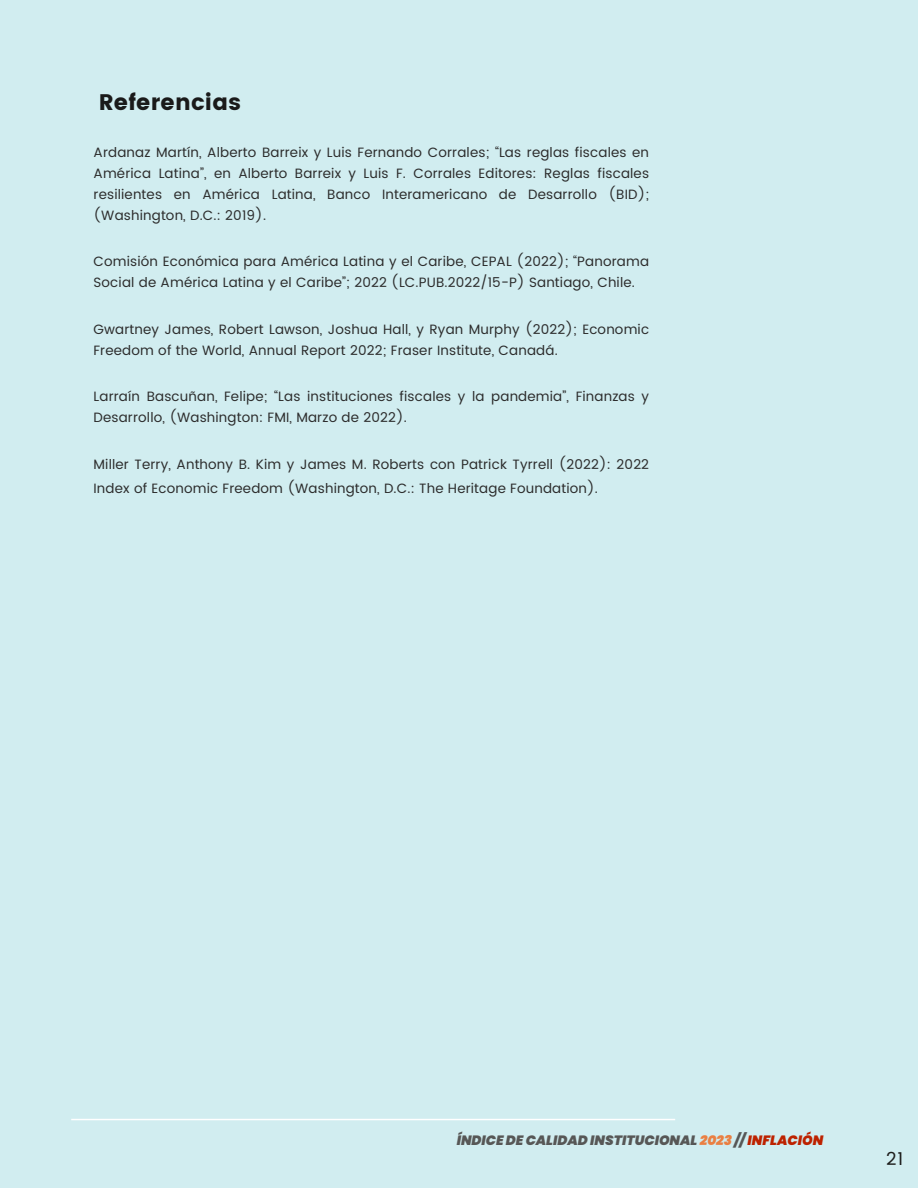
<style>
.page{position:relative;width:918px;height:1188px;background:#d1edf0}
.page>*{position:absolute;margin:0;border:0;box-sizing:border-box;transform-origin:0 0}
.t1{font:22.5px "Poppins";letter-spacing:.01em;color:#1a1a1a}
.t2{font:18px "Poppins";color:#1d1d1b}
.t3{font:13.5px/21px "Poppins";letter-spacing:.01em;color:#2c2c2c}
.t4{font:italic 900 13.5px "Poppins";color:#575756}
.s1{color:#ea7f42}
.s2{color:#bd2200}
</style>
<div class="page">
<hr style="left:71px;top:1119px;width:604px;height:1px;background:#fff">
<h1 class="t1" style="left:99px;top:89px;width:144px">Referencias</h1>
<p class="t3" style="left:94px;top:142px;width:557px;text-align:justify">Ardanaz Martín, Alberto Barreix y Luis Fernando Corrales; “Las reglas fiscales en América Latina”, en Alberto Barreix y Luis F. Corrales Editores: Reglas fiscales resilientes en América Latina, Banco Interamericano de Desarrollo (BID); (Washington, D.C.: 2019).</p>
<p class="t3" style="left:94px;top:251px;width:557px">Comisión Económica para América Latina y el Caribe, CEPAL (2022); “Panorama<br>Social de América Latina y el Caribe”; 2022 (LC.PUB.2022/15-P) Santiago, Chile.</p>
<p class="t3" style="left:94px;top:319px;width:557px">Gwartney James, Robert Lawson, Joshua Hall, y Ryan Murphy (2022); Economic<br>Freedom of the World, Annual Report 2022; Fraser Institute, Canadá.</p>
<p class="t3" style="left:94px;top:386px;width:557px">Larraín Bascuñan, Felipe; “Las instituciones fiscales y la pandemia”, Finanzas y<br>Desarrollo, (Washington: FMI, Marzo de 2022).</p>
<p class="t3" style="left:94px;top:452px;width:557px;line-height:24px">Miller Terry, Anthony B. Kim y James M. Roberts con Patrick Tyrrell (2022): 2022<br>Index of Economic Freedom (Washington, D.C.: The Heritage Foundation).</p>
<p class="t4" style="left:457px;top:1132px;width:368px">ÍNDICE DE CALIDAD INSTITUCIONAL <span class="s1">2023</span> // <span class="s2">INFLACIÓN</span></p>
<h2 class="t2" style="left:886px;top:1146px;width:19px">21</h2>
</div>
